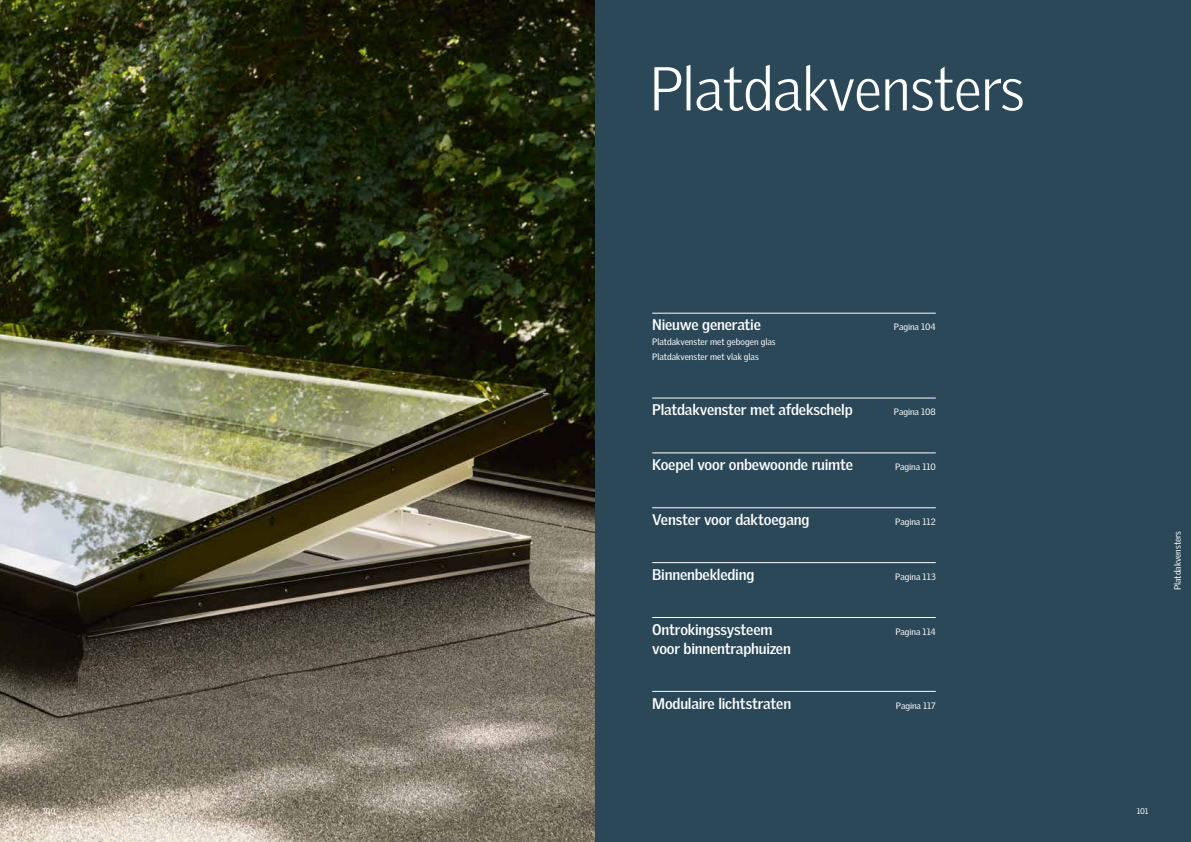
<style>
.page{position:relative;width:1191px;height:842px;background:#fff}
.page>*{position:absolute;margin:0;border:0;box-sizing:border-box;transform-origin:0 0}
.t1{font:300 60px "Velux Gothic";letter-spacing:-.01em;color:#fff}
.t2{font:700 15px "Velux Gothic";letter-spacing:-.015em;color:#fff}
.t3{font:9px/15px "Velux Gothic";letter-spacing:-.005em;color:#fff}
.t4{font:8px "Velux Gothic";letter-spacing:-.015em;color:#fff}
</style>
<div class="page">
<img style="left:0;top:0;width:595px;height:842px">
<div style="left:595px;top:0;width:596px;height:842px;background:#2a4857"></div>
<hr style="left:652px;top:313px;width:283px;height:1px;background:#fff">
<hr style="left:652px;top:398px;width:283px;height:1px;background:#fff">
<hr style="left:652px;top:453px;width:283px;height:1px;background:#fff">
<hr style="left:652px;top:507px;width:283px;height:1px;background:#fff">
<hr style="left:652px;top:562px;width:283px;height:1px;background:#fff">
<hr style="left:652px;top:617px;width:283px;height:1px;background:#fff">
<hr style="left:652px;top:691px;width:283px;height:1px;background:#fff">
<h1 class="t1" style="left:649px;top:53px;width:377px">Platdakvensters</h1>
<p class="t2" style="left:652px;top:315px;width:110px">Nieuwe generatie</p>
<p class="t3" style="left:894px;top:320px;width:43px">Pagina 104</p>
<p class="t3" style="left:652px;top:335px;width:125px">Platdakvenster met gebogen glas<br>Platdakvenster met vlak glas</p>
<p class="t2" style="left:652px;top:400px;width:202px">Platdakvenster met afdekschelp</p>
<p class="t3" style="left:894px;top:404px;width:43px">Pagina 108</p>
<p class="t2" style="left:652px;top:455px;width:202px">Koepel voor onbewoonde ruimte</p>
<p class="t3" style="left:895px;top:459px;width:42px">Pagina 110</p>
<p class="t2" style="left:652px;top:510px;width:159px">Venster voor daktoegang</p>
<p class="t3" style="left:895px;top:514px;width:42px">Pagina 112</p>
<p class="t2" style="left:652px;top:565px;width:104px">Binnenbekleding</p>
<p class="t3" style="left:895px;top:569px;width:42px">Pagina 113</p>
<p class="t2" style="left:652px;top:620px;width:122px">Ontrokingssysteem</p>
<p class="t3" style="left:895px;top:624px;width:42px">Pagina 114</p>
<p class="t2" style="left:652px;top:639px;width:140px">voor binnentraphuizen</p>
<p class="t2" style="left:652px;top:694px;width:140px">Modulaire lichtstraten</p>
<p class="t3" style="left:896px;top:698px;width:41px">Pagina 117</p>
<p class="t3" style="left:1170px;top:590px;width:61px;rotate:-90deg">Platdakvensters</p>
<p class="t4" style="left:43px;top:806px;width:15px">100</p>
<p class="t4" style="left:1136px;top:806px;width:13px">101</p>
</div>
